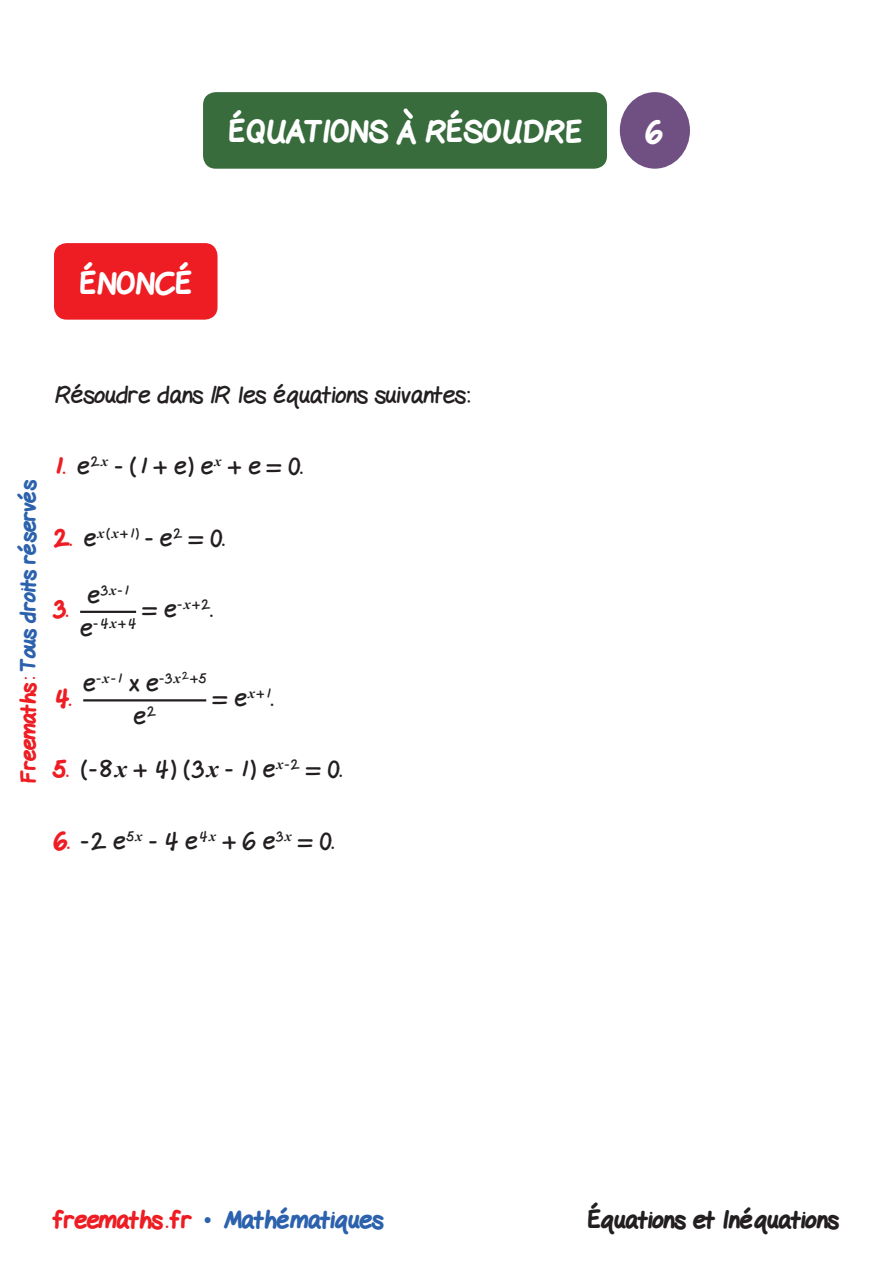
<style>
.page{position:relative;width:893px;height:1263px;background:#fff}
.page>*{position:absolute;margin:0;border:0;box-sizing:border-box;transform-origin:0 0}
.Titre{font:800 30px "Gel Pen";color:#fff}
.t1{font:800 30px "Gel Pen";color:#fff}
.Texte-Enoncé{font:24px "Gel Pen";color:#231f20}
.t2{font:800 24px "Gel Pen";color:#2c62ad}
.t3{font:800 24px "Gel Pen";color:#231f20}
.Texte-Enoncé-2{font:800 24px "Gel Pen";color:#ee1d23}
.t4{font:800 21px "Gel Pen";letter-spacing:-.01em;color:#2c62ad}
.t5{font:13.95px "Gel Pen";color:#231f20}
.s1{font-style:inherit}
.s2{color:#ee1d23}
.s3{font-weight:800;color:#ee1d23}
.s4{font-size:24px}
.s5{font-family:"Times New Roman";font-weight:700;font-style:italic}
.s6{font-family:"Times New Roman";font-weight:400}
</style>
<div class="page">
<div style="left:54px;top:243px;width:164px;height:77px;background:#ee1d23;border-radius:13px"></div>
<hr style="left:80px;top:611px;width:56px;height:2px;background:#231f20">
<hr style="left:83px;top:699px;width:123px;height:2px;background:#231f20">
<div style="left:203px;top:92px;width:404px;height:77px;background:#386c3d;border-radius:13px"></div>
<svg style="left:403px;top:108px;width:10px;height:11px"></svg>
<div style="left:620px;top:92px;width:70px;height:77px;background:#704f83;border-radius:50%"></div>
<p class="Titre" style="left:229px;top:109px;width:354px"><span class="s1">É</span>QUATIONS A RÉSOUDRE</p>
<p class="t1" style="left:646px;top:109px;width:18px">6</p>
<p class="Titre" style="left:80px;top:260px;width:114px">ÉNONCÉ</p>
<p class="Texte-Enoncé" style="left:54px;top:375px;width:418px">Résoudre dans ¨ les équations suivantes:</p>
<p class="t4" style="left:12px;top:783px;width:305px;rotate:-90deg"><span class="s2">Freemaths:</span> Tous droits réservés</p>
<p class="Texte-Enoncé" style="left:54px;top:446px;width:250px"><span class="s3">1.</span> e<sup>2</sup><sup>x</sup> - (1 + e) e<sup>x</sup> + e = 0.</p>
<p class="Texte-Enoncé" style="left:54px;top:518px;width:172px"><span class="s3">2.</span> e<sup>x</sup><sup>(</sup><sup>x</sup><sup>+1)</sup> - e<sup>2</sup> = 0.</p>
<p class="Texte-Enoncé-2" style="left:54px;top:590px;width:16px">3.</p>
<p class="t5" style="left:88px;top:579px;width:43px"><span class="s4">e</span>3<span class="s5">x</span>-1</p>
<p class="t5" style="left:80px;top:612px;width:57px"><span class="s4">e</span>-4<span class="s5">x</span>+4</p>
<p class="Texte-Enoncé" style="left:143px;top:589px;width:71px">= e<sup>-</sup><sup>x</sup><sup>+2</sup>.</p>
<p class="Texte-Enoncé-2" style="left:54px;top:679px;width:19px">4.</p>
<p class="t5" style="left:83px;top:667px;width:125px"><span class="s4">e</span>-<span class="s5">x</span>-1 <span class="s4">x e</span>-3<span class="s5">x</span><sup>2</sup>+5</p>
<p class="Texte-Enoncé" style="left:134px;top:696px;width:24px">e<sup>2</sup></p>
<p class="Texte-Enoncé" style="left:213px;top:678px;width:61px">= e<sup>x</sup><sup>+1</sup>.</p>
<p class="Texte-Enoncé" style="left:54px;top:749px;width:289px"><span class="s3">5.</span> (-8<span class="s5">x</span> + 4) (3<span class="s5">x</span> - 1) e<sup>x</sup><sup>-2</sup> = 0.</p>
<p class="Texte-Enoncé" style="left:54px;top:821px;width:281px"><span class="s3">6.</span> -2 e<sup>5</sup><sup>x</sup> - 4 e<sup>4</sup><sup>x</sup> + 6 e<sup>3</sup><sup>x</sup> = 0.</p>
<p class="t2" style="left:54px;top:1201px;width:331px"><span class="s2">freemaths . fr</span> <span class="s6">•</span> Mathématiques</p>
<p class="t3" style="left:587px;top:1201px;width:253px">Équations et Inéquations</p>
</div>
